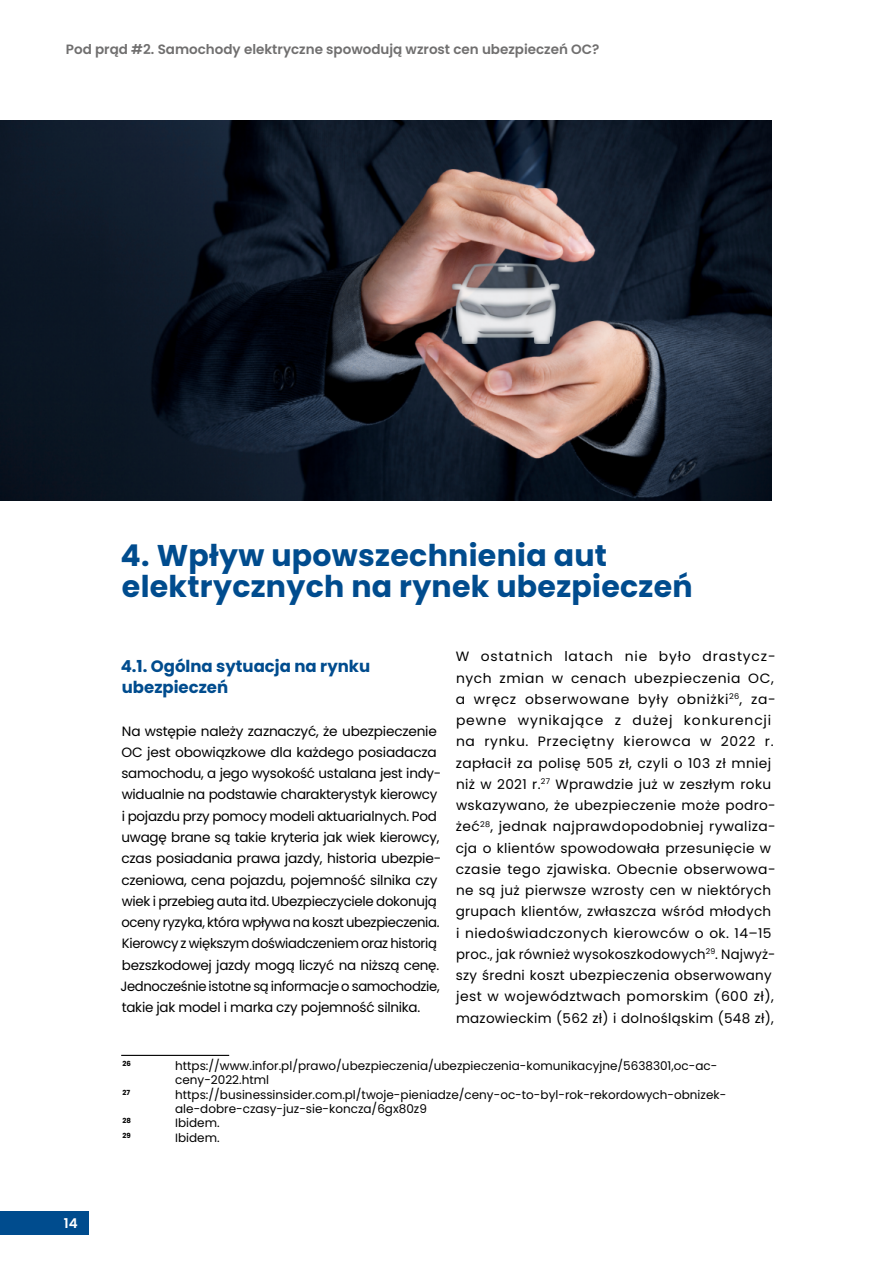
<style>
.page{position:relative;width:893px;height:1263px;background:#fff}
.page>*{position:absolute;margin:0;border:0;box-sizing:border-box;transform-origin:0 0}
.t1{font:700 30px/32px "Poppins";letter-spacing:.01em;color:#004c8e}
.t2{font:700 16.5px/21.3px "Poppins";color:#004c8e}
.t3{font:13.5px/21.3px "Poppins";letter-spacing:.015em;color:#000}
.t4{font:13.5px/21.3px "Poppins";letter-spacing:-.02em;color:#000}
.t5{font:600 13.5px "Poppins";color:#706f6f}
.t6{font:600 13.5px "Poppins";color:#fff}
.t7{font:12px/14.4px "Poppins";color:#000}
.t8{font:700 7.05px "Poppins";color:#000}
</style>
<div class="page">
<div style="left:0;top:1211px;width:88px;height:24px;background:#004c8e"></div>
<hr style="left:121px;top:1055px;width:108px;height:1px;background:#000">
<img style="left:0;top:120px;width:772px;height:381px">
<p class="t5" style="left:66px;top:42px;width:535px">Pod prąd #2. Samochody elektryczne spowodują wzrost cen ubezpieczeń OC?</p>
<h1 class="t1" style="left:121px;top:539px;width:574px">4. Wpływ upowszechnienia aut elektrycznych na rynek ubezpieczeń</h1>
<p class="t2" style="left:121px;top:655px;width:251px">4.1. Ogólna sytuacja na rynku ubezpieczeń</p>
<p class="t4" style="left:120px;top:720px;width:322px">Na wstępie należy zaznaczyć, że ubezpieczenie OC jest obowiązkowe dla każdego posiadacza samochodu, a jego wysokość ustalana jest indy&shy;widualnie na podstawie charakterystyk kierowcy i pojazdu przy pomocy modeli aktuarialnych. Pod uwagę brane są takie kryteria jak wiek kierowcy, czas posiadania prawa jazdy, historia ubezpie&shy;czeniowa, cena pojazdu, pojemność silnika czy wiek i przebieg auta itd. Ubezpieczyciele dokonują oceny ryzyka, która wpływa na koszt ubezpieczenia.<br>Kierowcy z większym doświadczeniem oraz historią bezszkodowej jazdy mogą liczyć na niższą cenę.<br>Jednocześnie istotne są informacje o samochodzie, takie jak model i marka czy pojemność silnika.</p>
<p class="t3" style="left:456px;top:646px;width:322px">W ostatnich latach nie było drastycz&shy;nych zmian w cenach ubezpieczenia OC, a wręcz obserwowane były obniżki<sup>26</sup>, za&shy;pewne wynikające z dużej konkurencji na rynku. Przeciętny kierowca w 2022 r. zapłacił za polisę 505 zł, czyli o 103 zł mniej niż w 2021 r.<sup>27</sup> Wprawdzie już w zeszłym roku wskazywano, że ubezpieczenie może podro&shy;żeć<sup>28</sup>, jednak najprawdopodobniej rywaliza&shy;cja o klientów spowodowała przesunięcie w czasie tego zjawiska. Obecnie obserwowa&shy;ne są już pierwsze wzrosty cen w niektórych grupach klientów, zwłaszcza wśród młodych i niedoświadczonych kierowców o ok. 14–15 proc., jak również wysokoszkodowych<sup>29</sup>. Najwyż&shy;szy średni koszt ubezpieczenia obserwowany jest w województwach pomorskim (600 zł), mazowieckim (562 zł) i dolnośląskim (548 zł),</p>
<p class="t6" style="left:64px;top:1215px;width:15px">14</p>
<p class="t8" style="left:123px;top:1059px;width:10px">26</p>
<p class="t7" style="left:175px;top:1058px;width:544px">https://www.infor.pl/prawo/ubezpieczenia/ubezpieczenia-komunikacyjne/5638301,oc-ac&shy;ceny-2022.html</p>
<p class="t8" style="left:123px;top:1088px;width:9px">27</p>
<p class="t7" style="left:175px;top:1087px;width:553px">https://businessinsider.com.pl/twoje-pieniadze/ceny-oc-to-byl-rok-rekordowych-obnizek&shy;ale-dobre-czasy-juz-sie-koncza/6gx80z9</p>
<p class="t8" style="left:123px;top:1117px;width:10px">28</p>
<p class="t7" style="left:175px;top:1116px;width:46px">Ibidem.</p>
<p class="t8" style="left:123px;top:1131px;width:10px">29</p>
<p class="t7" style="left:175px;top:1130px;width:46px">Ibidem.</p>
</div>
